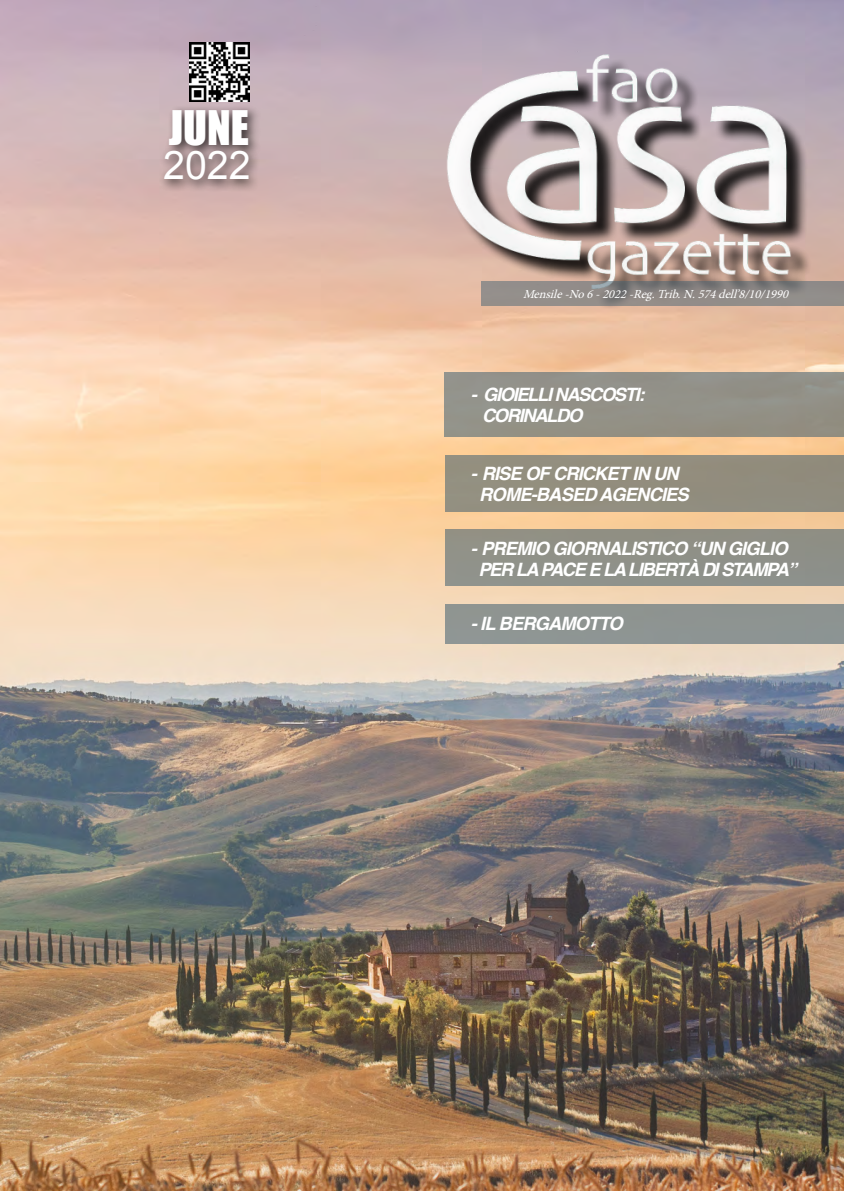
<style>
.page{position:relative;width:844px;height:1191px;background:#fff}
.page>*{position:absolute;margin:0;border:0;box-sizing:border-box;transform-origin:0 0}
.t1{font:43.75px "Impact";color:#fff}
.t2{font:39.38px "Arial";color:#fff}
.t3{font:italic 700 18.38px/21px "Helvetica";letter-spacing:-.05em;color:#fff;text-align:center}
.t4{font:italic 700 18.38px/21px "Helvetica";letter-spacing:-.075em;color:#fff}
.t5{font:italic 12.25px "Minion Pro";color:#fff}
</style>
<div class="page">
<img style="left:0;top:0;width:843px;height:1191px">
<img style="left:408px;top:19px;width:419px;height:280px">
<svg style="left:481px;top:281px;width:362px;height:25px;background:#8b8784"></svg>
<img style="left:189px;top:42px;width:60px;height:60px">
<div style="left:163px;top:104px;width:97px;height:54px;background:#000;opacity:.75"></div>
<div style="left:158px;top:145px;width:102px;height:47px;background:#000;opacity:.75"></div>
<div style="left:445px;top:604px;width:398px;height:40px;background:#8e9492"></div>
<div style="left:445px;top:529px;width:398px;height:56px;background:#8f9088"></div>
<div style="left:445px;top:455px;width:398px;height:56px;background:#928d7e"></div>
<div style="left:444px;top:372px;width:399px;height:65px;background:#939188"></div>
<h1 class="t1" style="left:169px;top:94px;width:82px">JUNE</h1>
<h2 class="t2" style="left:163px;top:139px;width:89px">2022</h2>
<p class="t5" style="left:523px;top:286px;width:271px">Mensile-No6-2022-Reg.Trib.N.574dell’8/10/1990</p>
<p class="t4" style="left:482px;top:384px;width:164px;text-indent:-11px">- GIOIELLI NASCOSTI:<br>CORINALDO</p>
<p class="t3" style="left:470px;top:463px;width:219px">- RISE OF CRICKET IN UN<br>ROME-BASED AGENCIES</p>
<p class="t3" style="left:470px;top:538px;width:327px">- PREMIO GIORNALISTICO “UN GIGLIO<br>PER LA PACE E LA LIBERTÀ DI STAMPA”</p>
<p class="t3" style="left:470px;top:613px;width:153px">- IL BERGAMOTTO</p>
</div>
